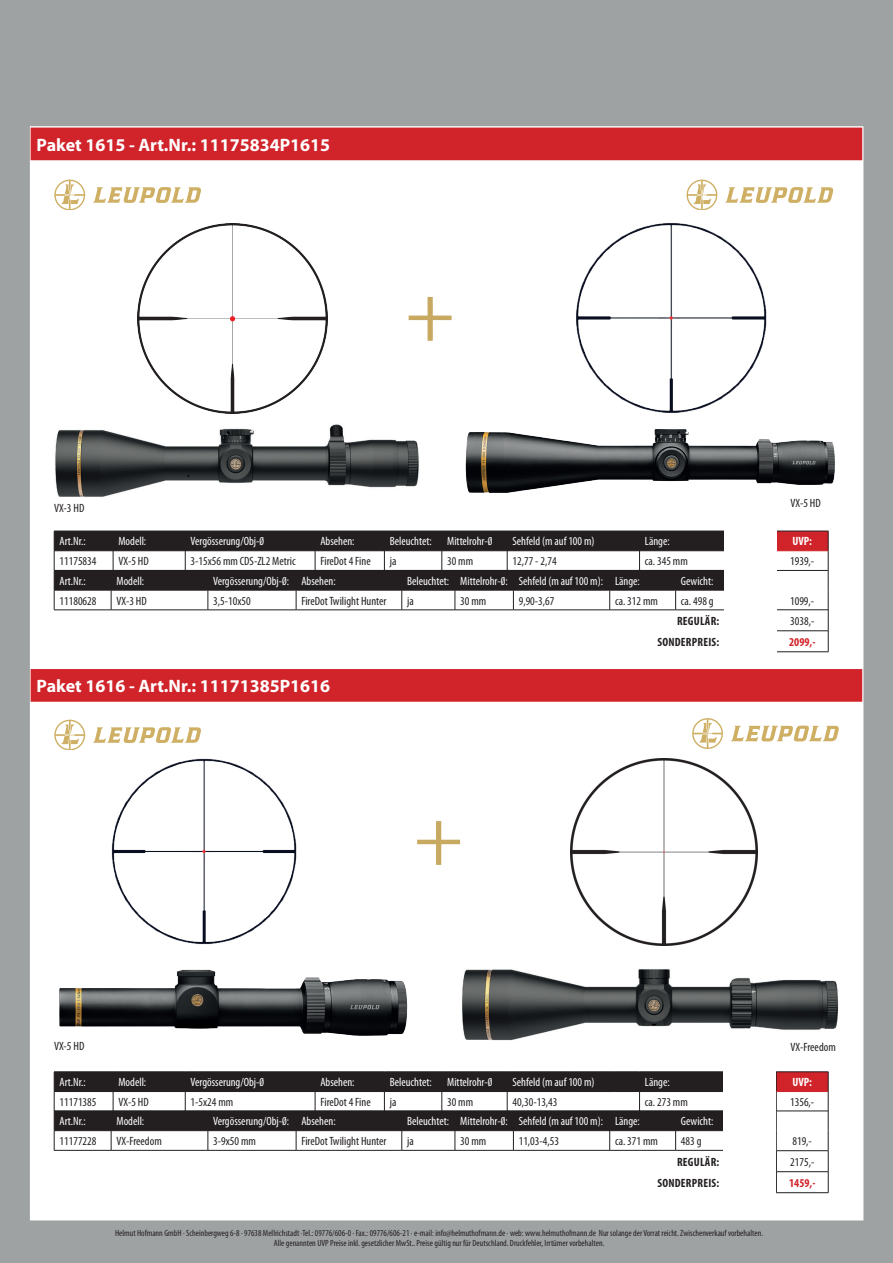
<style>
.page{position:relative;width:893px;height:1263px;background:#fff}
.page>*{position:absolute;margin:0;border:0;box-sizing:border-box;transform-origin:0 0}
.t1{font:90px "Minion Pro";color:#c8a961}
.t2{font:700 18px "Myriad Pro";color:#fff}
.t3{font:condensed 12px "Myriad Pro";color:#fff}
.t4{font:condensed 12px "Myriad Pro";color:#231f20}
.t5{font:700 condensed 12px "Myriad Pro";letter-spacing:.02em;color:#231f20}
.t6{font:700 condensed 12px "Myriad Pro";color:#d1232a}
.t7{font:700 condensed 12px "Myriad Pro";color:#fff}
.t8{font:condensed 9px/10.5px "Myriad Pro";color:#231f20;text-align:center}
</style>
<div class="page">
<img style="left:0;top:0;width:893px;height:1263px">
<img style="left:462px;top:425px;width:377px;height:71px">
<img style="left:537px;top:216px;width:262px;height:205px">
<div style="left:31px;top:128px;width:831px;height:32px;background:#d1232a"></div>
<svg style="left:725px;top:187px;width:108px;height:16px"></svg>
<svg style="left:686px;top:179px;width:32px;height:31px"></svg>
<svg style="left:54px;top:531px;width:775px;height:121px"></svg>
<hr style="left:776px;top:651px;width:52px;height:1px;background:#231f20">
<img style="left:54px;top:423px;width:366px;height:74px">
<img style="left:137px;top:223px;width:190px;height:191px">
<svg style="left:228px;top:315px;width:8px;height:7px"></svg>
<svg style="left:93px;top:187px;width:108px;height:16px"></svg>
<svg style="left:54px;top:179px;width:32px;height:31px"></svg>
<img style="left:54px;top:959px;width:359px;height:83px">
<div style="left:31px;top:669px;width:831px;height:33px;background:#d1232a"></div>
<img style="left:74px;top:753px;width:254px;height:198px">
<svg style="left:93px;top:727px;width:108px;height:16px"></svg>
<svg style="left:54px;top:719px;width:32px;height:31px"></svg>
<img style="left:462px;top:968px;width:377px;height:72px">
<svg style="left:731px;top:726px;width:108px;height:15px"></svg>
<svg style="left:691px;top:717px;width:33px;height:33px"></svg>
<img style="left:571px;top:759px;width:186px;height:186px">
<svg style="left:54px;top:1071px;width:775px;height:121px"></svg>
<hr style="left:776px;top:1192px;width:52px;height:1px;background:#231f20">
<div style="left:724px;top:529px;width:52px;height:126px;background:#fff"></div>
<div style="left:723px;top:1070px;width:53px;height:125px;background:#fff"></div>
<h2 class="t2" style="left:37px;top:133px;width:295px">Paket 1615 - Art.Nr.: 11175834P1615</h2>
<p class="t4" style="left:54px;top:501px;width:32px">VX-3 HD</p>
<h1 class="t1" style="left:404px;top:252px;width:54px">+</h1>
<p class="t4" style="left:790px;top:495px;width:32px">VX-5 HD</p>
<p class="t3" style="left:60px;top:534px;width:28px">Art.Nr.:</p>
<p class="t3" style="left:118px;top:534px;width:29px">Modell:</p>
<p class="t3" style="left:191px;top:534px;width:75px">Vergösserung/Obj-0</p>
<p class="t3" style="left:320px;top:534px;width:36px">Absehen:</p>
<p class="t3" style="left:390px;top:534px;width:43px">Beleuchtet:</p>
<p class="t3" style="left:447px;top:534px;width:47px">Mittelrohr-0</p>
<p class="t3" style="left:513px;top:534px;width:83px">Sehfeld (m auf 100 m)</p>
<p class="t3" style="left:645px;top:534px;width:26px">Länge:</p>
<p class="t7" style="left:792px;top:534px;width:21px">UVP:</p>
<p class="t4" style="left:60px;top:554px;width:38px">11175834</p>
<p class="t4" style="left:118px;top:554px;width:32px">VX-5 HD</p>
<p class="t4" style="left:191px;top:554px;width:107px">3-15x56 mm CDS-ZL2 Metric</p>
<p class="t4" style="left:320px;top:554px;width:52px">FireDot 4 Fine</p>
<p class="t4" style="left:390px;top:554px;width:8px">ja</p>
<p class="t4" style="left:447px;top:554px;width:28px">30 mm</p>
<p class="t4" style="left:513px;top:554px;width:46px">12,77 - 2,74</p>
<p class="t4" style="left:645px;top:554px;width:44px">ca. 345 mm</p>
<p class="t4" style="left:790px;top:554px;width:26px">1939,-</p>
<p class="t3" style="left:60px;top:574px;width:28px">Art.Nr.:</p>
<p class="t3" style="left:116px;top:574px;width:29px">Modell:</p>
<p class="t3" style="left:213px;top:574px;width:124px">Vergösserung/Obj-0: Absehen:</p>
<p class="t3" style="left:407px;top:574px;width:234px">Beleuchtet: Mittelrohr-0: Sehfeld (m auf 100 m): Länge:</p>
<p class="t3" style="left:681px;top:574px;width:34px">Gewicht:</p>
<p class="t4" style="left:60px;top:593px;width:38px">11180628</p>
<p class="t4" style="left:116px;top:593px;width:32px">VX-3 HD</p>
<p class="t4" style="left:213px;top:593px;width:39px">3,5-10x50</p>
<p class="t4" style="left:301px;top:593px;width:86px">FireDot Twilight Hunter</p>
<p class="t4" style="left:407px;top:593px;width:8px">ja</p>
<p class="t4" style="left:460px;top:593px;width:28px">30 mm</p>
<p class="t4" style="left:519px;top:593px;width:37px">9,90-3,67</p>
<p class="t4" style="left:615px;top:593px;width:44px">ca. 312 mm</p>
<p class="t4" style="left:681px;top:593px;width:34px">ca. 498 g</p>
<p class="t4" style="left:790px;top:593px;width:26px">1099,-</p>
<p class="t5" style="left:677px;top:613px;width:44px">REGULÄR:</p>
<p class="t4" style="left:790px;top:613px;width:26px">3038,-</p>
<p class="t5" style="left:657px;top:634px;width:63px">SONDERPREIS:</p>
<p class="t6" style="left:789px;top:634px;width:28px">2099,-</p>
<h2 class="t2" style="left:37px;top:674px;width:295px">Paket 1616 - Art.Nr.: 11171385P1616</h2>
<h1 class="t1" style="left:412px;top:776px;width:54px">+</h1>
<p class="t4" style="left:54px;top:1038px;width:32px">VX-5 HD</p>
<p class="t4" style="left:790px;top:1040px;width:47px">VX-Freedom</p>
<p class="t3" style="left:60px;top:1075px;width:28px">Art.Nr.:</p>
<p class="t3" style="left:118px;top:1075px;width:29px">Modell:</p>
<p class="t3" style="left:191px;top:1075px;width:75px">Vergösserung/Obj-0</p>
<p class="t3" style="left:320px;top:1075px;width:36px">Absehen:</p>
<p class="t3" style="left:390px;top:1075px;width:43px">Beleuchtet:</p>
<p class="t3" style="left:447px;top:1075px;width:47px">Mittelrohr-0</p>
<p class="t3" style="left:513px;top:1075px;width:83px">Sehfeld (m auf 100 m)</p>
<p class="t3" style="left:645px;top:1075px;width:26px">Länge:</p>
<p class="t7" style="left:792px;top:1075px;width:21px">UVP:</p>
<p class="t4" style="left:60px;top:1095px;width:38px">11171385</p>
<p class="t4" style="left:118px;top:1095px;width:32px">VX-5 HD</p>
<p class="t4" style="left:191px;top:1095px;width:44px">1-5x24 mm</p>
<p class="t4" style="left:320px;top:1095px;width:52px">FireDot 4 Fine</p>
<p class="t4" style="left:390px;top:1095px;width:8px">ja</p>
<p class="t4" style="left:447px;top:1095px;width:28px">30 mm</p>
<p class="t4" style="left:513px;top:1095px;width:46px">40,30-13,43</p>
<p class="t4" style="left:645px;top:1095px;width:44px">ca. 273 mm</p>
<p class="t4" style="left:790px;top:1095px;width:26px">1356,-</p>
<p class="t3" style="left:60px;top:1114px;width:28px">Art.Nr.:</p>
<p class="t3" style="left:116px;top:1114px;width:29px">Modell:</p>
<p class="t3" style="left:213px;top:1114px;width:124px">Vergösserung/Obj-0: Absehen:</p>
<p class="t3" style="left:407px;top:1114px;width:234px">Beleuchtet: Mittelrohr-0: Sehfeld (m auf 100 m): Länge:</p>
<p class="t3" style="left:681px;top:1114px;width:34px">Gewicht:</p>
<p class="t4" style="left:60px;top:1134px;width:38px">11177228</p>
<p class="t4" style="left:116px;top:1134px;width:47px">VX-Freedom</p>
<p class="t4" style="left:213px;top:1134px;width:44px">3-9x50 mm</p>
<p class="t4" style="left:301px;top:1134px;width:86px">FireDot Twilight Hunter</p>
<p class="t4" style="left:407px;top:1134px;width:8px">ja</p>
<p class="t4" style="left:460px;top:1134px;width:28px">30 mm</p>
<p class="t4" style="left:519px;top:1134px;width:42px">11,03-4,53</p>
<p class="t4" style="left:615px;top:1134px;width:44px">ca. 371 mm</p>
<p class="t4" style="left:681px;top:1134px;width:22px">483 g</p>
<p class="t4" style="left:792px;top:1134px;width:21px">819,-</p>
<p class="t5" style="left:677px;top:1154px;width:44px">REGULÄR:</p>
<p class="t4" style="left:790px;top:1154px;width:26px">2175,-</p>
<p class="t5" style="left:657px;top:1175px;width:63px">SONDERPREIS:</p>
<p class="t6" style="left:789px;top:1175px;width:28px">1459,-</p>
<p class="t8" style="left:115px;top:1227px;width:649px">Helmut Hofmann GmbH · Scheinbergweg 6-8 · 97638 Mellrichstadt ·Tel.: 09776/606-0 · Fax.: 09776/606-21 · e-mail: info@helmuthofmann.de · web: www.helmuthofmann.de Nur solange der Vorrat reicht. Zwischenverkauf vorbehalten.<br>Alle genannten UVP Preise inkl. gesetzlicher MwSt.. Preise gültig nur für Deutschland. Druckfehler, Irrtümer vorbehalten.</p>
</div>
